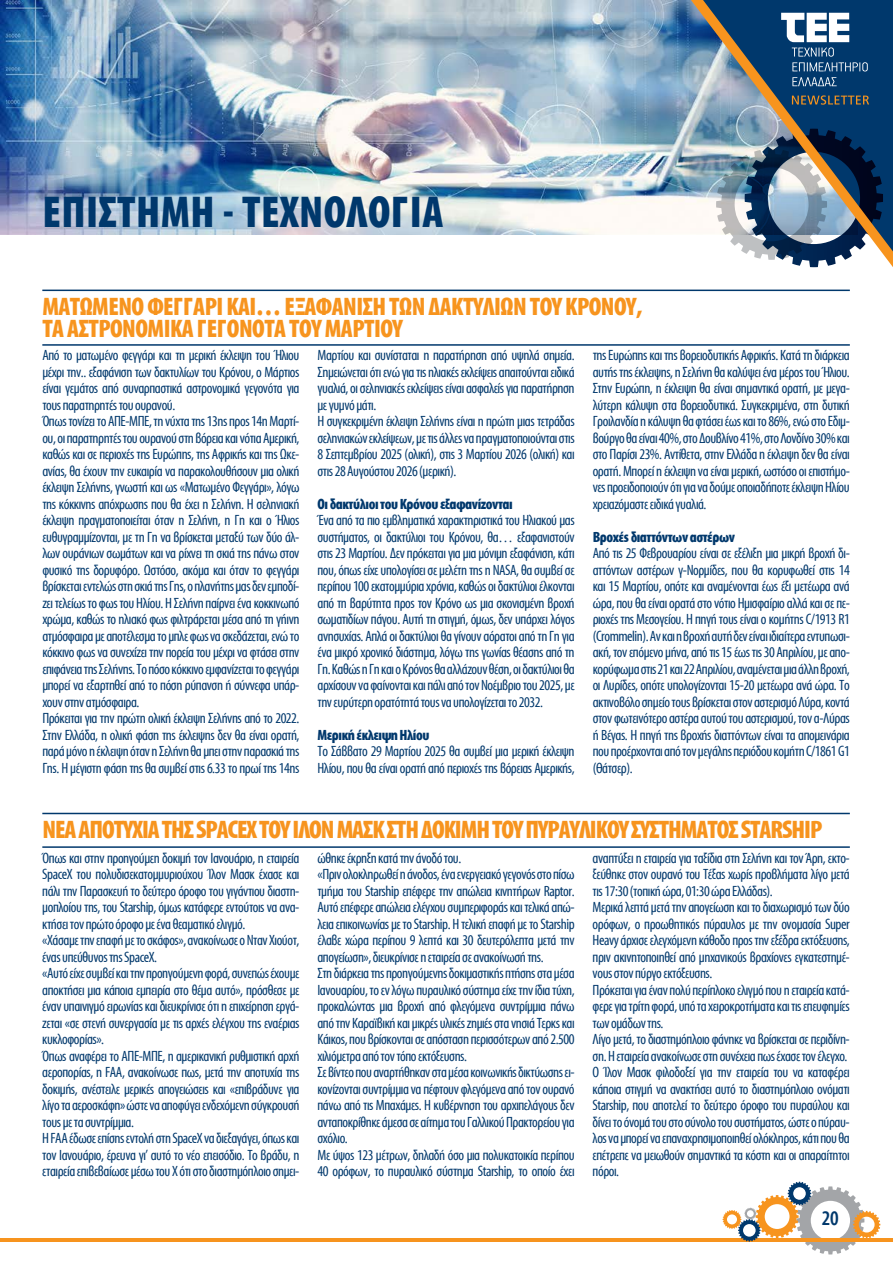
<style>
.page{position:relative;width:893px;height:1263px;background:#fff}
.page>*{position:absolute;margin:0;border:0;box-sizing:border-box;transform-origin:0 0}
.t1{font:700 45px "Myriad Condensed Greek";letter-spacing:.01em;color:#00386c}
.t2{font:700 25.5px/22.5px "Myriad Condensed Greek";letter-spacing:-.02em;color:#f7941e}
.t3{font:700 25.5px "Myriad Condensed Greek";letter-spacing:-.04em;color:#f7941e}
.t4{font:500 21px "Myriad Condensed Greek";color:#00386c}
.t5{font:15px/16.5px "Myriad Condensed Greek";letter-spacing:-.03em;color:#00386c}
.t6{font:700 15px "Myriad Condensed Greek";letter-spacing:-.03em;color:#00386c}
</style>
<div class="page">
<hr style="left:0;top:1238px;width:893px;height:3px;background:#f7941e">
<svg style="left:723px;top:1182px;width:157px;height:72px"></svg>
<img style="left:0;top:0;width:691px;height:234px">
<svg style="left:691px;top:0;width:202px;height:267px;background:#61788d"></svg>
<svg style="left:792px;top:95px;width:77px;height:10px"></svg>
<svg style="left:781px;top:13px;width:87px;height:58px"></svg>
<svg style="left:792px;top:77px;width:45px;height:9px"></svg>
<hr style="left:42px;top:344px;width:808px;height:2px;background:#00386c">
<hr style="left:42px;top:846px;width:808px;height:2px;background:#00386c">
<hr style="left:42px;top:290px;width:808px;height:1px;background:#00386c">
<hr style="left:42px;top:813px;width:808px;height:1px;background:#00386c">
<h1 class="t1" style="left:43px;top:189px;width:402px">ΕΠΙΣΤΗΜΗ - ΤΕΧΝΟΛΟΓΙΑ</h1>
<h2 class="t2" style="left:42px;top:296px;width:602px">ΜΑΤΩΜΕΝΟ ΦΕΓΓΑΡΙ ΚΑΙ… ΕΞΑΦΑΝΙΣΗ ΤΩΝ ΔΑΚΤΥΛΙΩΝ ΤΟΥ ΚΡΟΝΟΥ,<br>ΤΑ ΑΣΤΡΟΝΟΜΙΚΑ ΓΕΓΟΝΟΤΑ ΤΟΥ ΜΑΡΤΙΟΥ</h2>
<p class="t5" style="left:42px;top:348px;width:259px">Από το ματωμένο φεγγάρι και τη μερική έκλειψη του Ήλιου μέχρι την.. εξαφάνιση των δακτυλίων του Κρόνου, ο Μάρτιος είναι γεμάτος από συναρπαστικά αστρονομικά γεγονότα για τους παρατηρητές του ουρανού.<br>Όπως τονίζει το ΑΠΕ-ΜΠΕ, τη νύχτα της 13ης προς 14η Μαρτί&shy;ου, οι παρατηρητές του ουρανού στη βόρεια και νότια Αμερική, καθώς και σε περιοχές της Ευρώπης, της Αφρικής και της Ωκε&shy;ανίας, θα έχουν την ευκαιρία να παρακολουθήσουν μια ολική έκλειψη Σελήνης, γνωστή και ως «Ματωμένο Φεγγάρι», λόγω της κόκκινης απόχρωσης που θα έχει η Σελήνη. Η σεληνιακή έκλειψη πραγματοποιείται όταν η Σελήνη, η Γη και ο Ήλιος ευθυγραμμίζονται, με τη Γη να βρίσκεται μεταξύ των δύο άλ&shy;λων ουράνιων σωμάτων και να ρίχνει τη σκιά της πάνω στον φυσικό της δορυφόρο. Ωστόσο, ακόμα και όταν το φεγγάρι βρίσκεται εντελώς στη σκιά της Γης, ο πλανήτης μας δεν εμποδί&shy;ζει τελείως το φως του Ηλίου. Η Σελήνη παίρνει ένα κοκκινωπό χρώμα, καθώς το ηλιακό φως φιλτράρεται μέσα από τη γήινη ατμόσφαιρα με αποτέλεσμα το μπλε φως να σκεδάζεται, ενώ το κόκκινο φως να συνεχίζει την πορεία του μέχρι να φτάσει στην επιφάνεια της Σελήνης. Το πόσο κόκκινο εμφανίζεται το φεγγάρι μπορεί να εξαρτηθεί από το πόση ρύπανση ή σύννεφα υπάρ&shy;χουν στην ατμόσφαιρα.<br>Πρόκειται για την πρώτη ολική έκλειψη Σελήνης από το 2022.<br>Στην Ελλάδα, η ολική φάση της έκλειψης δεν θα είναι ορατή, παρά μόνο η έκλειψη όταν η Σελήνη θα μπει στην παρασκιά της Γης. Η μέγιστη φάση της θα συμβεί στις 6.33 το πρωί της 14ης</p>
<p class="t5" style="left:317px;top:348px;width:259px">Μαρτίου και συνίσταται η παρατήρηση από υψηλά σημεία.<br>Σημειώνεται ότι ενώ για τις ηλιακές εκλείψεις απαιτούνται ειδικά γυαλιά, οι σεληνιακές εκλείψεις είναι ασφαλείς για παρατήρηση με γυμνό μάτι.<br>Η συγκεκριμένη έκλειψη Σελήνης είναι η πρώτη μιας τετράδας σεληνιακών εκλείψεων, με τις άλλες να πραγματοποιούνται στις 8 Σεπτεμβρίου 2025 (ολική), στις 3 Μαρτίου 2026 (ολική) και στις 28 Αυγούστου 2026 (μερική).</p>
<p class="t6" style="left:317px;top:496px;width:197px">Οι δακτύλιοι του Κρόνου εξαφανίζονται</p>
<p class="t5" style="left:317px;top:513px;width:259px;text-align:justify">Ένα από τα πιο εμβληματικά χαρακτηριστικά του Ηλιακού μας συστήματος, οι δακτύλιοι του Κρόνου, θα… εξαφανιστούν στις 23 Μαρτίου. Δεν πρόκειται για μια μόνιμη εξαφάνιση, κάτι που, όπως είχε υπολογίσει σε μελέτη της η NASA, θα συμβεί σε περίπου 100 εκατομμύρια χρόνια, καθώς οι δακτύλιοι έλκονται από τη βαρύτητα προς τον Κρόνο ως μια σκονισμένη βροχή σωματιδίων πάγου. Αυτή τη στιγμή, όμως, δεν υπάρχει λόγος ανησυχίας. Απλά οι δακτύλιοι θα γίνουν αόρατοι από τη Γη για ένα μικρό χρονικό διάστημα, λόγω της γωνίας θέασης από τη Γη. Καθώς η Γη και ο Κρόνος θα αλλάζουν θέση, οι δακτύλιοι θα αρχίσουν να φαίνονται και πάλι από τον Νοέμβριο του 2025, με την ευρύτερη ορατότητά τους να υπολογίζεται το 2032.</p>
<p class="t6" style="left:317px;top:727px;width:114px">Μερική έκλειψη Ηλίου</p>
<p class="t5" style="left:317px;top:744px;width:259px">Το Σάββατο 29 Μαρτίου 2025 θα συμβεί μια μερική έκλειψη<br>Ηλίου, που θα είναι ορατή από περιοχές της βόρειας Αμερικής,</p>
<p class="t5" style="left:593px;top:348px;width:259px;text-align:justify">της Ευρώπης και της βορειοδυτικής Αφρικής. Κατά τη διάρκεια αυτής της έκλειψης, η Σελήνη θα καλύψει ένα μέρος του Ήλιου.<br>Στην Ευρώπη, η έκλειψη θα είναι σημαντικά ορατή, με μεγα&shy;λύτερη κάλυψη στα βορειοδυτικά. Συγκεκριμένα, στη δυτική Γροιλανδία η κάλυψη θα φτάσει έως και το 86%, ενώ στο Εδιμ&shy;βούργο θα είναι 40%, στο Δουβλίνο 41%, στο Λονδίνο 30% και στο Παρίσι 23%. Αντίθετα, στην Ελλάδα η έκλειψη δεν θα είναι ορατή. Μπορεί η έκλειψη να είναι μερική, ωστόσο οι επιστήμο&shy;νες προειδοποιούν ότι για να δούμε οποιαδήποτε έκλειψη Ηλίου χρειαζόμαστε ειδικά γυαλιά.</p>
<p class="t6" style="left:593px;top:529px;width:144px">Βροχές διαττόντων αστέρων</p>
<p class="t5" style="left:593px;top:546px;width:259px;text-align:justify">Από τις 25 Φεβρουαρίου είναι σε εξέλιξη μια μικρή βροχή δι&shy;αττόντων αστέρων γ-Νορμίδες, που θα κορυφωθεί στις 14 και 15 Μαρτίου, οπότε και αναμένονται έως έξι μετέωρα ανά ώρα, που θα είναι ορατά στο νότιο Ημισφαίριο αλλά και σε πε&shy;ριοχές της Μεσογείου. Η πηγή τους είναι ο κομήτης C/1913 R1 (Crommelin). Αν και η βροχή αυτή δεν είναι ιδιαίτερα εντυπωσι&shy;ακή, τον επόμενο μήνα, από τις 15 έως τις 30 Απριλίου, με απο&shy;κορύφωμα στις 21 και 22 Απριλίου, αναμένεται μια άλλη βροχή, οι Λυρίδες, οπότε υπολογίζονται 15-20 μετέωρα ανά ώρα. Το ακτινοβόλο σημείο τους βρίσκεται στον αστερισμό Λύρα, κοντά στον φωτεινότερο αστέρα αυτού του αστερισμού, τον α-Λύρας ή Βέγας. Η πηγή της βροχής διαττόντων είναι τα απομεινάρια που προέρχονται από τον μεγάλης περιόδου κομήτη C/1861 G1 (Θάτσερ).</p>
<h2 class="t3" style="left:42px;top:816px;width:781px">ΝΕΑ ΑΠΟΤΥΧΙΑ ΤΗΣ SPACEX ΤΟΥ ΙΛΟΝ ΜΑΣΚ ΣΤΗ ΔΟΚΙΜΗ ΤΟΥ ΠΥΡΑΥΛΙΚΟΥ ΣΥΣΤΗΜΑΤΟΣ STARSHIP</h2>
<p class="t5" style="left:42px;top:850px;width:259px">Όπως και στην προηγούμεη δοκιμή τον Ιανουάριο, η εταιρεία SpaceX του πολυδισεκατομμυριούχου Ίλον Μασκ έχασε και πάλι την Παρασκευή το δεύτερο όροφο του γιγάντιου διαστη&shy;μοπλοίου της, του Starship, όμως κατάφερε εντούτοις να ανα&shy;κτήσει τον πρώτο όροφο με ένα θεαματικό ελιγμό.<br>«Χάσαμε την επαφή με το σκάφος», ανακοίνωσε ο Νταν Χιούοτ, ένας υπεύθυνος της SpaceX.<br>«Αυτό είχε συμβεί και την προηγούμενη φορά, συνεπώς έχουμε αποκτήσει μια κάποια εμπειρία στο θέμα αυτό», πρόσθεσε με έναν υπαινιγμό ειρωνίας και διευκρίνισε ότι η επιχείρηση εργά&shy;ζεται «σε στενή συνεργασία με τις αρχές ελέγχου της εναέριας κυκλοφορίας».<br>Όπως αναφέρει το ΑΠΕ-ΜΠΕ, η αμερικανική ρυθμιστική αρχή αεροπορίας, η FAA, ανακοίνωσε πως, μετά την αποτυχία της δοκιμής, ανέστειλε μερικές απογειώσεις και «επιβράδυνε για λίγο τα αεροσκάφη» ώστε να αποφύγει ενδεχόμενη σύγκρουσή τους με τα συντρίμμια.<br>Η FAA έδωσε επίσης εντολή στη SpaceX να διεξαγάγει, όπως και τον Ιανουάριο, έρευνα γι’ αυτό το νέο επεισόδιο. Το βράδυ, η εταιρεία επιβεβαίωσε μέσω του X ότι στο διαστημόπλοιο σημει-</p>
<p class="t5" style="left:317px;top:850px;width:259px">ώθηκε έκρηξη κατά την άνοδό του.<br>«Πριν ολοκληρωθεί η άνοδος, ένα ενεργειακό γεγονός στο πίσω τμήμα του Starship επέφερε την απώλεια κινητήρων Raptor.<br>Αυτό επέφερε απώλεια ελέγχου συμπεριφοράς και τελικά απώ&shy;λεια επικοινωνίας με το Starship. Η τελική επαφή με το Starship έλαβε χώρα περίπου 9 λεπτά και 30 δευτερόλεπτα μετά την απογείωση», διευκρίνισε η εταιρεία σε ανακοίνωσή της.<br>Στη διάρκεια της προηγούμενης δοκιμαστικής πτήσης στα μέσα Ιανουαρίου, το εν λόγω πυραυλικό σύστημα είχε την ίδια τύχη, προκαλώντας μια βροχή από φλεγόμενα συντρίμμια πάνω από την Καραϊβική και μικρές υλικές ζημιές στα νησιά Τερκς και Κάικος, που βρίσκονται σε απόσταση περισσότερων από 2.500 χιλιόμετρα από τον τόπο εκτόξευσης.<br>Σε βίντεο που αναρτήθηκαν στα μέσα κοινωνικής δικτύωσης ει&shy;κονίζονται συντρίμμια να πέφτουν φλεγόμενα από τον ουρανό πάνω από τις Μπαχάμες. Η κυβέρνηση του αρχιπελάγους δεν ανταποκρίθηκε άμεσα σε αίτημα του Γαλλικού Πρακτορείου για σχόλιο.<br>Με ύψος 123 μέτρων, δηλαδή όσο μια πολυκατοικία περίπου 40 ορόφων, το πυραυλικό σύστημα Starship, το οποίο έχει</p>
<p class="t5" style="left:593px;top:850px;width:259px">αναπτύξει η εταιρεία για ταξίδια στη Σελήνη και τον Άρη, εκτο&shy;ξεύθηκε στον ουρανό του Τέξας χωρίς προβλήματα λίγο μετά τις 17:30 (τοπική ώρα, 01:30 ώρα Ελλάδας).<br>Μερικά λεπτά μετά την απογείωση και το διαχωρισμό των δύο ορόφων, ο προωθητικός πύραυλος με την ονομασία Super Heavy άρχισε ελεγχόμενη κάθοδο προς την εξέδρα εκτόξευσης, πριν ακινητοποιηθεί από μηχανικούς βραχίονες εγκατεστημέ&shy;νους στον πύργο εκτόξευσης.<br>Πρόκειται για έναν πολύ περίπλοκο ελιγμό που η εταιρεία κατά&shy;φερε για τρίτη φορά, υπό τα χειροκροτήματα και τις επευφημίες των ομάδων της.<br>Λίγο μετά, το διαστημόπλοιο φάνηκε να βρίσκεται σε περιδίνη&shy;ση. Η εταιρεία ανακοίνωσε στη συνέχεια πως έχασε τον έλεγχο.<br>Ο Ίλον Μασκ φιλοδοξεί για την εταιρεία του να καταφέρει κάποια στιγμή να ανακτήσει αυτό το διαστημόπλοιο ονόματι Starship, που αποτελεί το δεύτερο όροφο του πυραύλου και δίνει το όνομά του στο σύνολο του συστήματος, ώστε ο πύραυ&shy;λος να μπορεί να επαναχρησιμοποιηθεί ολόκληρος, κάτι που θα επέτρεπε να μειωθούν σημαντικά τα κόστη και οι απαραίτητοι πόροι.</p>
<h3 class="t4" style="left:822px;top:1208px;width:19px">20</h3>
</div>
